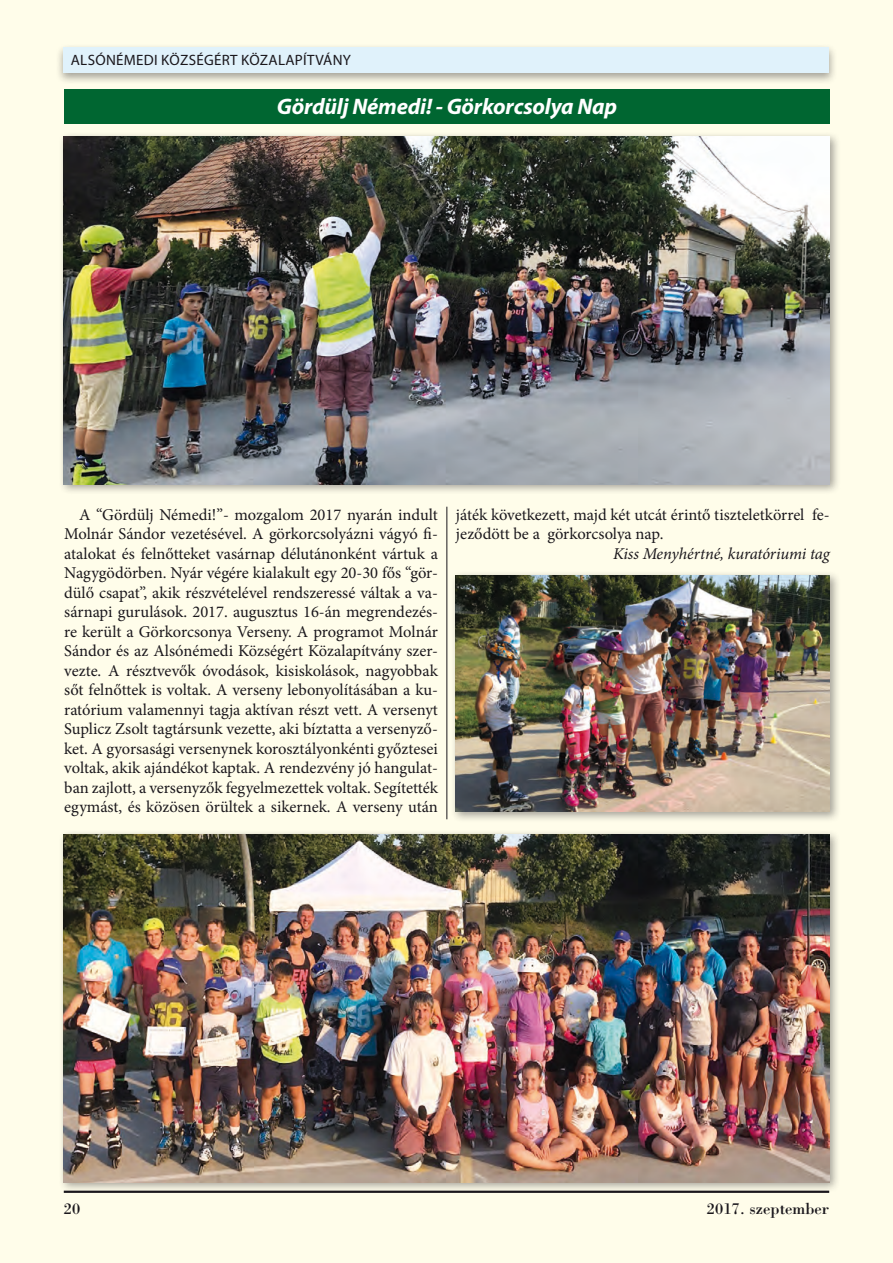
<style>
.page{position:relative;width:893px;height:1263px;background:#fffdea}
.page>*{position:absolute;margin:0;border:0;box-sizing:border-box;transform-origin:0 0}
.t1{font:italic 700 22.5px "Myriad Pro";letter-spacing:-.01em;color:#fff}
.t2{font:16.5px/19.5px "Minion Pro";letter-spacing:-.005em;color:#1a171c;text-align:justify}
.t3{font:italic 16.5px "Minion Pro";letter-spacing:-.01em;color:#1a171c}
.t4{font:16.5px "H Bodoni";color:#1a171c}
.t5{font:15px "Myriad Pro";letter-spacing:.02em;color:#1a171c}
</style>
<div class="page">
<div style="left:59px;top:132px;width:782px;height:363px;background:#1a171c;opacity:.4"></div>
<img style="left:64px;top:137px;width:766px;height:347px">
<div style="left:59px;top:830px;width:781px;height:364px;background:#1a171c;opacity:.4"></div>
<img style="left:64px;top:835px;width:765px;height:347px">
<div style="left:450px;top:571px;width:391px;height:252px;background:#1a171c;opacity:.4"></div>
<img style="left:455px;top:576px;width:375px;height:235px">
<div style="left:64px;top:89px;width:766px;height:35px;background:#006631"></div>
<hr style="left:446px;top:507px;width:1px;height:312px;background:#1a171c">
<div style="left:56px;top:43px;width:781px;height:42px;background:#1a171c;opacity:.4"></div>
<div style="left:64px;top:47px;width:765px;height:25px;background:#e0f2fb"></div>
<p class="t5" style="left:71px;top:51px;width:127px">Alsónémedi Községé</p>
<p class="t5" style="left:222px;top:51px;width:131px">rt közalapítvány</p>
<h1 class="t1" style="left:277px;top:92px;width:342px">Gördülj Némedi! - Görkorcsolya Nap</h1>
<p class="t2" style="left:64px;top:505px;width:375px;text-indent:15px">A “Gördülj Némedi!”- mozgalom 2017 nyarán indult Molnár Sándor vezetésével. A görkorcsolyázni vágyó fi&shy;atalokat és felnőtteket vasárnap délutánonként vártuk a Nagygödörben. Nyár végére kialakult egy 20-30 fős “gör&shy;dülő csapat”, akik részvételével rendszeressé váltak a va&shy;sárnapi gurulások. 2017. augusztus 16-án megrendezés&shy;re került a Görkorcsonya Verseny. A programot Molnár Sándor és az Alsónémedi Községért Közalapítvány szer&shy;vezte. A résztvevők óvodások, kisiskolások, nagyobbak sőt felnőttek is voltak. A verseny lebonyolításában a ku&shy;ratórium valamennyi tagja aktívan részt vett. A versenyt Suplicz Zsolt tagtársunk vezette, aki bíztatta a versenyző&shy;ket. A gyorsasági versenynek korosztályonkénti győztesei voltak, akik ajándékot kaptak. A rendezvény jó hangulat&shy;ban zajlott, a versenyzők fegyelmezettek voltak. Segítették egymást, és közösen örültek a sikernek. A verseny után</p>
<p class="t2" style="left:456px;top:505px;width:375px">játék következett, majd két utcát érintő tiszteletkörrel fe&shy;jeződött be a görkorcsolya nap.</p>
<p class="t3" style="left:613px;top:542px;width:218px">Kiss Menyhértné, kuratóriumi tag</p>
<p class="t4" style="left:64px;top:1198px;width:18px">20</p>
<p class="t4" style="left:707px;top:1198px;width:124px">2017. szeptember</p>
</div>
